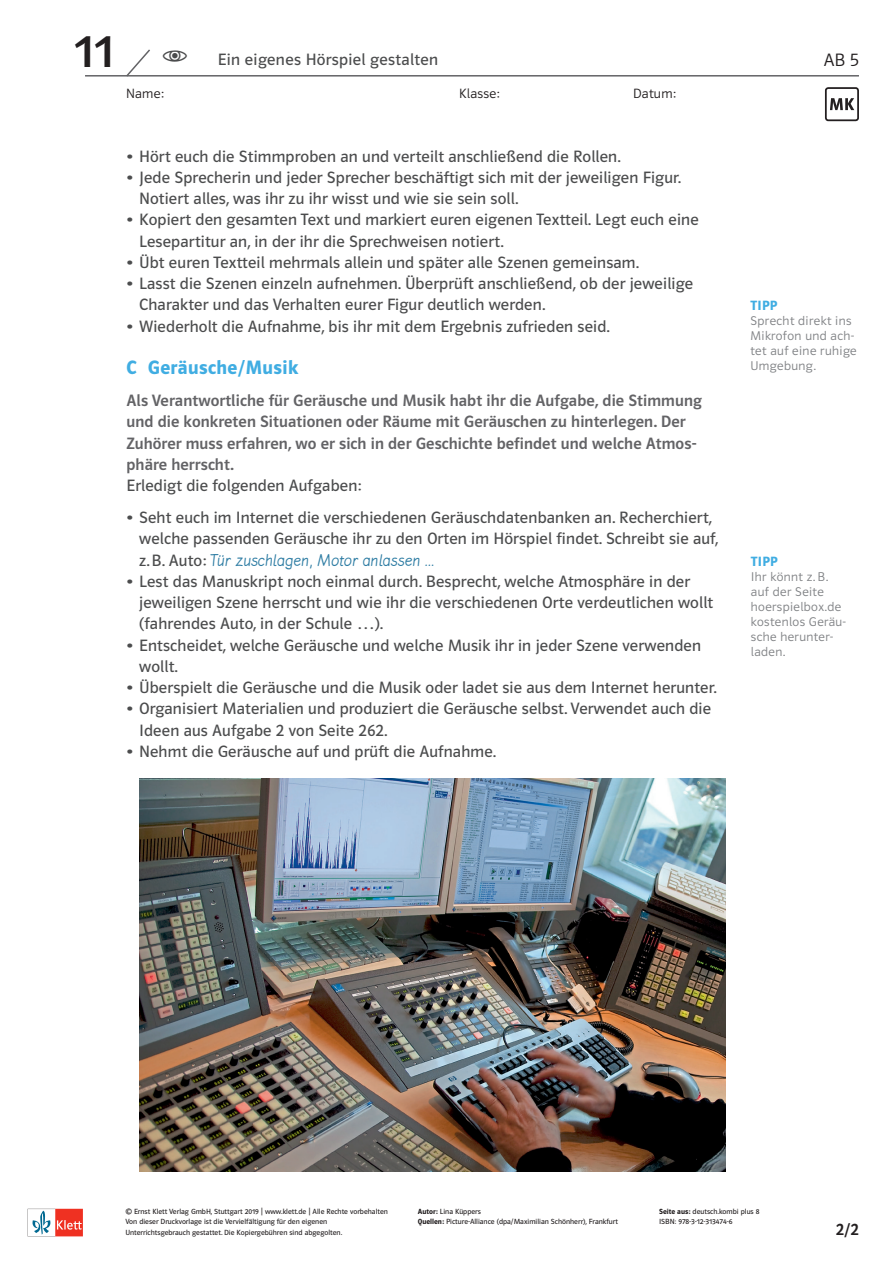
<style>
.page{position:relative;width:893px;height:1263px;background:#fff}
.page>*{position:absolute;margin:0;border:0;box-sizing:border-box;transform-origin:0 0}
.t1{font:500 45px "Polo CEF";color:#231f20}
.t2{font:600 19.5px "Polo CEF";letter-spacing:.02em;color:#40ade2}
.t3{font:18px "Lemme 2017";letter-spacing:.01em;color:#2d7ca3}
.t4{font:300 18px "Polo CEF";color:#231f20}
.t5{font:16.5px/21.3px "Polo CEF";letter-spacing:.01em;color:#4b4c4d}
.t6{font:500 16.5px/21.3px "Polo CEF";letter-spacing:.005em;color:#636366}
.t7{font:500 16.5px "Polo CEF";color:#231f20}
.t8{font:300 13.5px "Polo CEF";letter-spacing:.02em;color:#231f20}
.t9{font:600 13.5px "Polo CEF";letter-spacing:.03em;color:#40ade2}
.t10{font:300 12.75px/15px "Polo CEF";letter-spacing:.03em;color:#808285}
.t11{font:7.5px/10.1px "Polo CEF";color:#231f20}
.s1{font-family:"Polo CEF";font-size:16.5px;color:#4b4c4d}
.s2{font-weight:600}
</style>
<div class="page">
<hr style="left:85px;top:75px;width:774px;height:2px;background:#636366">
<svg style="left:125px;top:49px;width:27px;height:28px"></svg>
<svg style="left:28px;top:1209px;width:55px;height:27px"></svg>
<svg style="left:830px;top:98px;width:24px;height:12px"></svg>
<div style="left:825px;top:87px;width:34px;height:34px;border:2px solid #231f20;border-radius:3px"></div>
<img style="left:140px;top:778px;width:586px;height:393px">
<h1 class="t1" style="left:75px;top:25px;width:41px">11</h1>
<p class="t5" style="left:218px;top:49px;width:222px">Ein eigenes Hörspiel gestalten</p>
<p class="t4" style="left:824px;top:49px;width:37px">AB 5</p>
<p class="t8" style="left:126px;top:85px;width:39px">Name:</p>
<p class="t8" style="left:459px;top:85px;width:42px">Klasse:</p>
<p class="t8" style="left:633px;top:85px;width:44px">Datum:</p>
<p class="t5" style="left:126px;top:146px;width:496px">• Hört euch die Stimmproben an und verteilt anschließend die Rollen.</p>
<p class="t5" style="left:139px;top:167px;width:544px;text-indent:-13px">• Jede Sprecherin und jeder Sprecher beschäftigt sich mit der jeweiligen Figur.<br>Notiert alles, was ihr zu ihr wisst und wie sie sein soll.</p>
<p class="t5" style="left:139px;top:209px;width:561px;text-indent:-13px">• Kopiert den gesamten Text und markiert euren eigenen Textteil. Legt euch eine<br>Lesepartitur an, in der ihr die Sprechweisen notiert.</p>
<p class="t5" style="left:126px;top:252px;width:514px">• Übt euren Textteil mehrmals allein und später alle Szenen gemeinsam.</p>
<p class="t5" style="left:139px;top:273px;width:555px;text-indent:-13px">• Lasst die Szenen einzeln aufnehmen. Überprüft anschließend, ob der jeweilige<br>Charakter und das Verhalten eurer Figur deutlich werden.</p>
<p class="t5" style="left:126px;top:316px;width:485px">• Wiederholt die Aufnahme, bis ihr mit dem Ergebnis zufrieden seid.</p>
<p class="t2" style="left:126px;top:356px;width:173px">C Geräusche/Musik</p>
<p class="t6" style="left:126px;top:390px;width:577px">Als Verantwortliche für Geräusche und Musik habt ihr die Aufgabe, die Stimmung und die konkreten Situationen oder Räume mit Geräuschen zu hinterlegen. Der Zuhörer muss erfahren, wo er sich in der Geschichte befindet und welche Atmos&shy;phäre herrscht.</p>
<p class="t5" style="left:126px;top:475px;width:237px">Erledigt die folgenden Aufgaben:</p>
<p class="t5" style="left:139px;top:507px;width:581px;text-indent:-13px">• Seht euch im Internet die verschiedenen Geräuschdatenbanken an. Recherchiert, welche passenden Geräusche ihr zu den Orten im Hörspiel findet. Schreibt sie auf,</p>
<p class="t3" style="left:139px;top:550px;width:297px"><span class="s1">z.B. Auto:</span> Tür zuschlagen, Motor anlassen …</p>
<p class="t5" style="left:139px;top:571px;width:575px;text-indent:-13px">• Lest das Manuskript noch einmal durch. Besprecht, welche Atmosphäre in der jeweiligen Szene herrscht und wie ihr die verschiedenen Orte verdeutlichen wollt (fahrendes Auto, in der Schule …).</p>
<p class="t5" style="left:139px;top:635px;width:563px;text-indent:-13px">• Entscheidet, welche Geräusche und welche Musik ihr in jeder Szene verwenden wollt.</p>
<p class="t5" style="left:126px;top:677px;width:592px">• Überspielt die Geräusche und die Musik oder ladet sie aus dem Internet herunter.</p>
<p class="t5" style="left:139px;top:698px;width:573px;text-indent:-13px">• Organisiert Materialien und produziert die Geräusche selbst. Verwendet auch die<br>Ideen aus Aufgabe 2 von Seite 262.</p>
<p class="t5" style="left:126px;top:741px;width:371px">• Nehmt die Geräusche auf und prüft die Aufnahme.</p>
<p class="t9" style="left:750px;top:298px;width:28px">TIPP</p>
<p class="t10" style="left:750px;top:314px;width:108px">Sprecht direkt ins<br>Mikrofon und ach&shy;tet auf eine ruhige<br>Umgebung.</p>
<p class="t9" style="left:751px;top:553px;width:28px">TIPP</p>
<p class="t10" style="left:751px;top:569px;width:97px">Ihr könnt z. B. auf der Seite hoerspielbox.de kostenlos Geräu&shy;sche herunter&shy;laden.</p>
<p class="t11" style="left:125px;top:1207px;width:264px">© Ernst Klett Verlag GmbH, Stuttgart 2019 | www.klett.de | Alle Rechte vorbehalten<br>Von dieser Druckvorlage ist die Vervielfältigung für den eigenen<br>Unterrichtsgebrauch gestattet. Die Kopiergebühren sind abgegolten.</p>
<p class="t11" style="left:418px;top:1207px;width:202px"><span class="s2">Autor:</span> Lina Küppers<br><span class="s2">Quellen:</span> Picture-Alliance (dpa/Maximilian Schönherr), Frankfurt</p>
<p class="t11" style="left:659px;top:1207px;width:102px"><span class="s2">Seite aus:</span> deutsch.kombi plus 8<br>ISBN: 978-3-12-313474-6</p>
<p class="t7" style="left:836px;top:1220px;width:25px">2/2</p>
</div>
